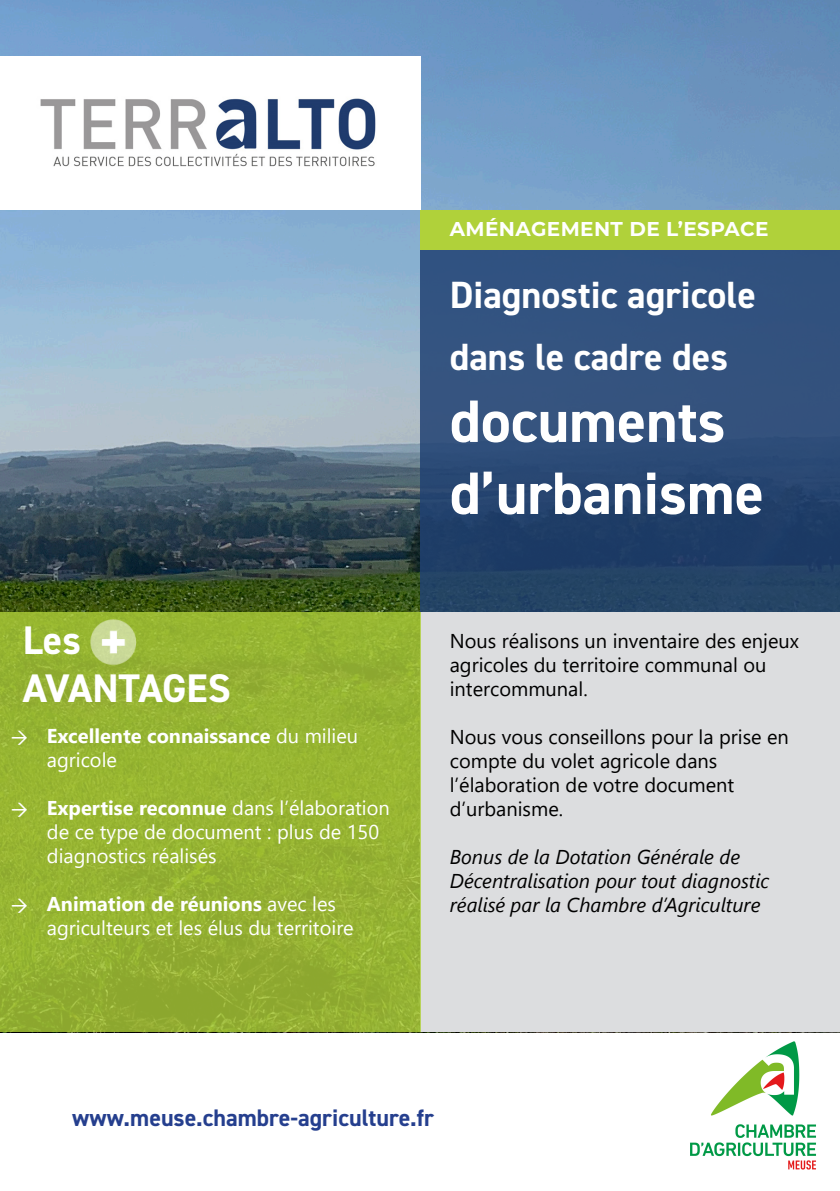
<style>
.page{position:relative;width:840px;height:1191px;background:#fff}
.page>*{position:absolute;margin:0;border:0;box-sizing:border-box;transform-origin:0 0}
.t1{font:700 60px/72px "DIN2014";color:#fff}
.t2{font:700 40px "DIN2014";color:#fff}
.t3{font:700 38px/62.4px "DIN2014";color:#fff}
.t4{font:700 24px "DIN2014";color:#253f8e}
.t5{font:20px/24px "Segoe UI";color:#000}
.t6{font:20px/24px "Segoe UI";color:#fff}
.t7{font:italic 20px/24px "Segoe UI";color:#000}
.t8{font:700 20px/24px "Segoe UI";color:#fff}
.t9{font:700 20px "Montserrat";letter-spacing:.02em;color:#fff}
.s1{font-family:"DIN2014";font-weight:400}
.s2{font-weight:400}
.s3{font-family:"DIN2014"}
.s4{font-weight:700}
</style>
<div class="page">
<img style="left:0;top:0;width:839px;height:612px">
<div style="left:0;top:57px;width:420px;height:153px;background:#fff"></div>
<img style="left:40px;top:98px;width:336px;height:69px">
<div style="left:420px;top:210px;width:419px;height:39px;background:#b0d13a"></div>
<div style="left:420px;top:249px;width:419px;height:363px;background:linear-gradient(to bottom,#385888,#203e64)"></div>
<div style="left:420px;top:612px;width:419px;height:420px;background:#dcdddf"></div>
<div style="left:0;top:612px;width:420px;height:420px;background:#96b331"></div>
<img style="left:74px;top:605px;width:80px;height:74px">
<img style="left:690px;top:1041px;width:126px;height:129px">
<p class="t2" style="left:23px;top:613px;width:60px">Les</p>
<p class="t2" style="left:23px;top:661px;width:209px">AVANTAGES</p>
<p class="t8" style="left:47px;top:722px;width:313px;text-indent:-36px"><span class="s1">→</span> Excellente connaissance <span class="s2">du milieu agricole</span></p>
<p class="t6" style="left:47px;top:794px;width:344px;text-indent:-36px"><span class="s3">→</span> <span class="s4">Expertise reconnue</span> dans l’élaboration de ce type de document : plus de 150 diagnostics réalisés</p>
<p class="t6" style="left:47px;top:890px;width:308px;text-indent:-36px"><span class="s3">→</span> <span class="s4">Animation de réunions</span> avec les agriculteurs et les élus du territoire</p>
<p class="t9" style="left:449px;top:215px;width:320px">AMÉNAGEMENT DE L’ESPACE</p>
<p class="t3" style="left:449px;top:263px;width:307px">Diagnostic agricole dans le cadre des</p>
<p class="t1" style="left:449px;top:384px;width:315px">documents d’urbanisme</p>
<p class="t5" style="left:449px;top:627px;width:350px">Nous réalisons un inventaire des enjeux agricoles du territoire communal ou intercommunal.</p>
<p class="t5" style="left:449px;top:723px;width:340px">Nous vous conseillons pour la prise en compte du volet agricole dans</p>
<p class="t5" style="left:449px;top:771px;width:286px">l’élaboration de votre document</p>
<p class="t5" style="left:449px;top:795px;width:115px">d’urbanisme.</p>
<p class="t7" style="left:449px;top:841px;width:292px">Bonus de la Dotation Générale de</p>
<p class="t7" style="left:449px;top:865px;width:321px">Décentralisation pour tout diagnostic réalisé par la Chambre d’Agriculture</p>
<p class="t4" style="left:72px;top:1101px;width:363px">www.meuse.chambre-agriculture.fr</p>
</div>
